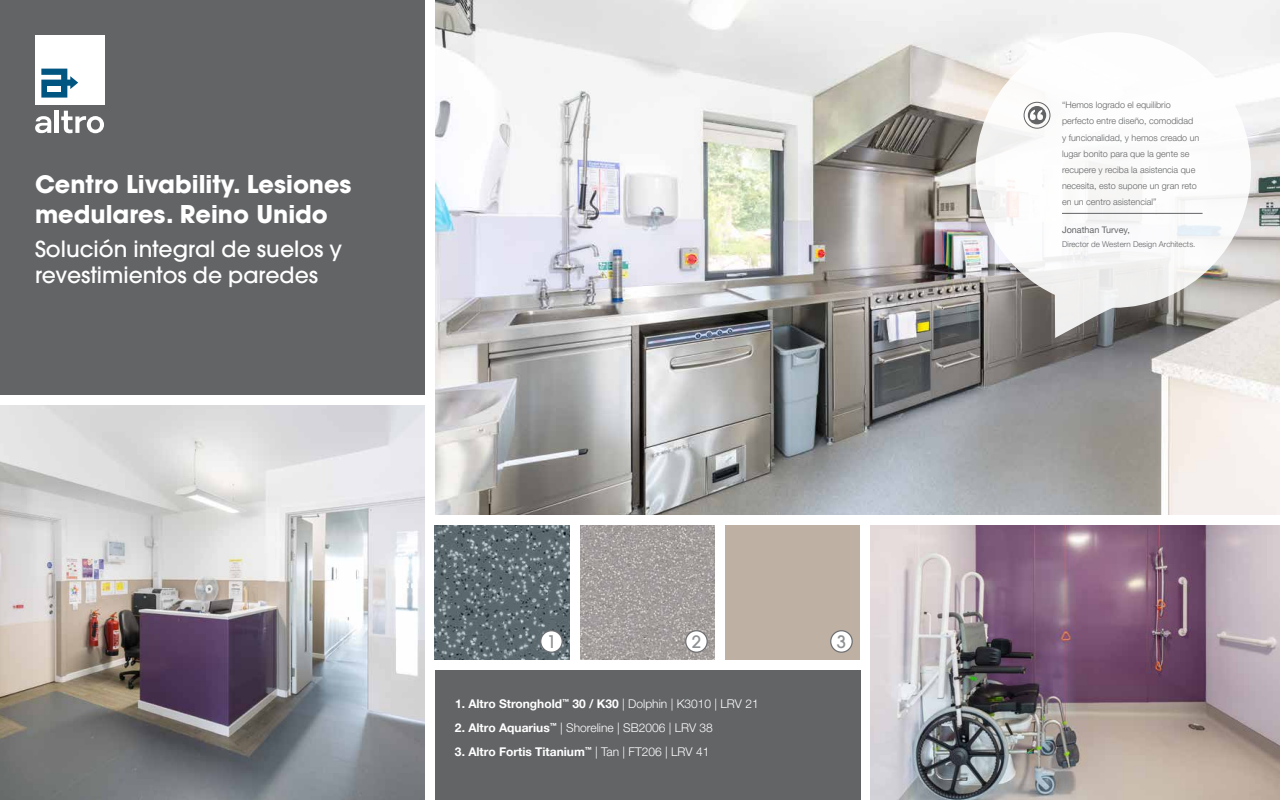
<style>
.page{position:relative;width:1280px;height:800px;background:#fff}
.page>*{position:absolute;margin:0;border:0;box-sizing:border-box;transform-origin:0 0}
.t1{font:700 24px/30px "Avant Garde";color:#fff}
.t2{font:500 22px/26.4px "Avant Garde";color:#fff}
.t3{font:500 17px "Avant Garde";color:#8e9193}
.t4{font:700 12px "Helvetica Neue LT Pro";color:#fff}
.t5{font:300 12px "Helvetica Neue LT Pro";color:#fff}
.t6{font:300 9px/16px "Helvetica Neue LT Pro";color:#636466}
.t7{font:9px "Helvetica Neue LT Pro";color:#636466}
.t8{font:300 8px "Helvetica Neue LT Pro";color:#636466}
.s1{font-weight:300}
.s2{font-weight:700}
</style>
<div class="page">
<img style="left:435px;top:0;width:845px;height:515px">
<img style="left:870px;top:525px;width:410px;height:275px">
<img style="left:0;top:405px;width:425px;height:395px">
<div style="left:0;top:0;width:425px;height:395px;background:#636466"></div>
<hr style="left:55px;top:111px;width:4px;height:22px;background:#fff">
<svg style="left:35px;top:116px;width:16px;height:17px"></svg>
<svg style="left:61px;top:111px;width:43px;height:22px"></svg>
<div style="left:35px;top:35px;width:69px;height:69px;background:#fff"></div>
<svg style="left:41px;top:69px;width:37px;height:29px"></svg>
<div style="left:48px;top:86px;width:13px;height:5px;background:#fff"></div>
<div style="left:435px;top:670px;width:425px;height:130px;background:#636466"></div>
<svg style="left:975px;top:32px;width:276px;height:306px"></svg>
<hr style="left:1062px;top:213px;width:141px;height:1px;background:#636466">
<div style="left:1024px;top:102px;width:26px;height:26px;border:1px solid #636466;border-radius:50%"></div>
<svg style="left:1028px;top:106px;width:18px;height:18px"></svg>
<img style="left:435px;top:525px;width:135px;height:135px">
<img style="left:580px;top:525px;width:135px;height:135px">
<div style="left:725px;top:525px;width:135px;height:135px;background:#beb0a3"></div>
<div style="left:541px;top:631px;width:21px;height:21px;background:#fff;border-radius:50%"></div>
<div style="left:540px;top:630px;width:23px;height:23px;border:1px solid #6d6e71;border-radius:50%"></div>
<div style="left:831px;top:631px;width:21px;height:21px;background:#fff;border-radius:50%"></div>
<div style="left:830px;top:630px;width:23px;height:23px;border:1px solid #6d6e71;border-radius:50%"></div>
<div style="left:686px;top:631px;width:21px;height:21px;background:#fff;border-radius:50%"></div>
<div style="left:685px;top:630px;width:23px;height:23px;border:1px solid #6d6e71;border-radius:50%"></div>
<h1 class="t1" style="left:35px;top:169px;width:318px">Centro Livability. Lesiones medulares. Reino Unido</h1>
<h2 class="t2" style="left:35px;top:236px;width:309px">Solución integral de suelos y revestimientos de paredes</h2>
<h3 class="t3" style="left:547px;top:631px;width:11px">1</h3>
<h3 class="t3" style="left:692px;top:631px;width:11px">2</h3>
<h3 class="t3" style="left:837px;top:631px;width:11px">3</h3>
<h3 class="t4" style="left:455px;top:696px;width:305px">1. Altro Stronghold<sup>™</sup> 30 / K30 <span class="s1">| Dolphin | K3010 | LRV 21</span></h3>
<h3 class="t5" style="left:455px;top:720px;width:259px"><span class="s2">2. Altro Aquarius</span><sup>™</sup> | Shoreline | SB2006 | LRV 38</h3>
<h3 class="t4" style="left:455px;top:744px;width:256px">3. Altro Fortis Titanium<sup>™</sup> <span class="s1">| Tan | FT206 | LRV 41</span></h3>
<p class="t6" style="left:1062px;top:97px;width:139px">“Hemos logrado el equilibrio perfecto entre diseño, comodidad y funcionalidad, y hemos creado un lugar bonito para que la gente se recupere y reciba la asistencia que necesita, esto supone un gran reto en un centro asistencial”</p>
<p class="t7" style="left:1062px;top:224px;width:69px">Jonathan Turvey,</p>
<p class="t8" style="left:1062px;top:239px;width:135px">Director de Western Design Architects.</p>
</div>
